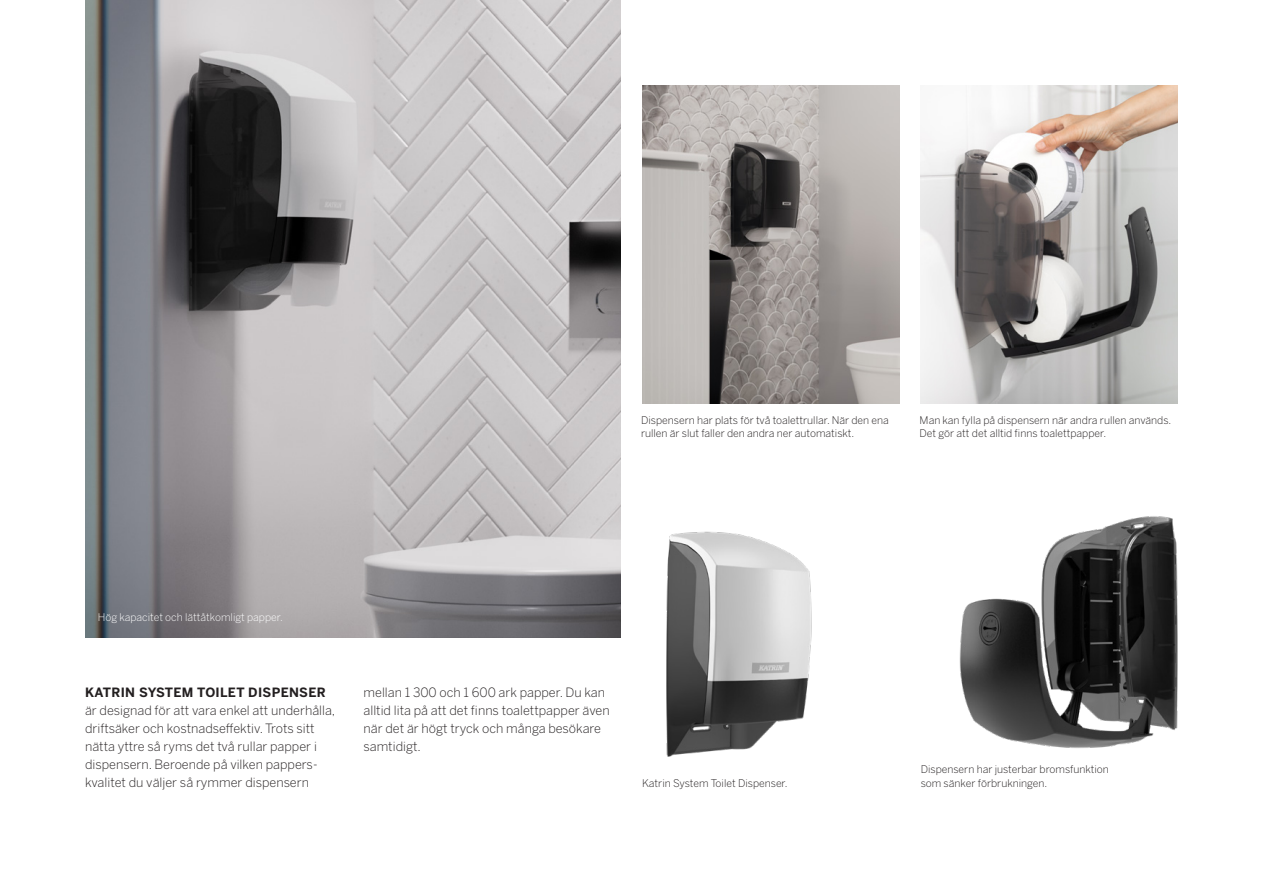
<style>
.page{position:relative;width:1263px;height:893px;background:#fff}
.page>*{position:absolute;margin:0;border:0;box-sizing:border-box;transform-origin:0 0}
.t1{font:300 12.75px/18px "Benton Sans";color:#231f20}
.Bullets{font:300 10.5px/13.5px "Benton Sans";color:#231f20}
.t2{font:300 10.5px "Benton Sans";color:#fff}
.s1{font-weight:700}
</style>
<div class="page">
<img style="left:642px;top:85px;width:257px;height:318px">
<img style="left:85px;top:0;width:536px;height:638px">
<img style="left:959px;top:516px;width:219px;height:232px">
<img style="left:921px;top:85px;width:257px;height:318px">
<img style="left:666px;top:531px;width:146px;height:226px">
<p class="Bullets" style="left:641px;top:413px;width:249px">Dispensern har plats för två toalettrullar. När den ena rullen är slut faller den andra ner automatiskt.</p>
<p class="Bullets" style="left:919px;top:413px;width:253px">Man kan fylla på dispensern när andra rullen används.<br>Det gör att det alltid finns toalettpapper.</p>
<p class="t2" style="left:98px;top:611px;width:187px">Hög kapacitet och lättåtkomligt papper.</p>
<p class="t1" style="left:85px;top:683px;width:252px"><span class="s1">KATRIN SYSTEM TOILET DISPENSER </span>är designad för att vara enkel att underhålla, driftsäker och kostnadseffektiv. Trots sitt nätta yttre så ryms det två rullar papper i dispensern. Beroende på vilken pappers&shy;kvalitet du väljer så rymmer dispensern</p>
<p class="t1" style="left:364px;top:683px;width:248px">mellan 1 300 och 1 600 ark papper. Du kan alltid lita på att det finns toalettpapper även när det är högt tryck och många besökare samtidigt.</p>
<p class="Bullets" style="left:642px;top:776px;width:147px">Katrin System Toilet Dispenser.</p>
<p class="Bullets" style="left:921px;top:762px;width:190px">Dispensern har justerbar bromsfunktion som sänker förbrukningen.</p>
</div>
